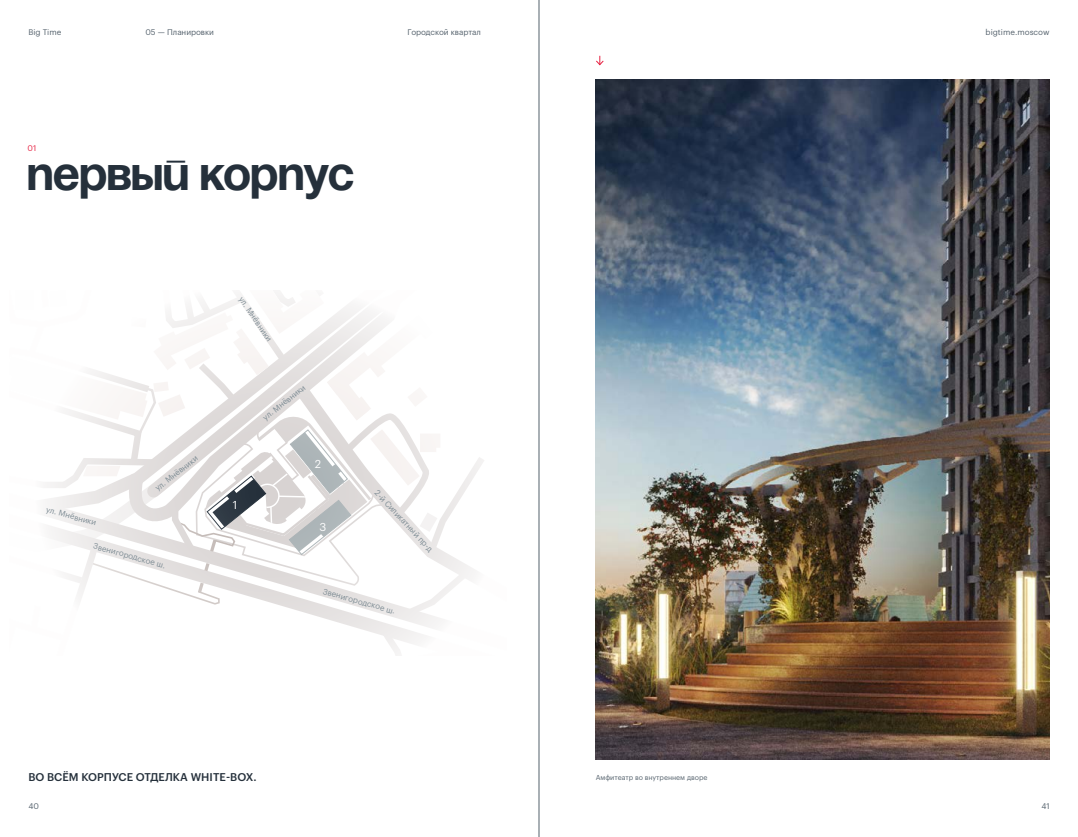
<style>
.page{position:relative;width:1078px;height:837px;background:#fff}
.page>*{position:absolute;margin:0;border:0;box-sizing:border-box;transform-origin:0 0}
.t1{font:700 48px "Soyuz Grotesk";color:#25303b}
.t2{font:11.2px "Graphik LCG";color:#fff}
.t3{font:500 11px "Graphik LCG";letter-spacing:.005em;color:#25303b}
.t4{font:8px "Graphik LCG";color:#7f8d95}
.t5{font:8px "Graphik LCG";color:#54616c}
.t6{font:8px "Graphik LCG";color:#e62243}
.t7{font:7px "Graphik LCG";color:#54616c}
</style>
<div class="page">
<hr style="left:538px;top:0;width:1px;height:836px;background:#54616c">
<svg style="left:46px;top:292px;width:438px;height:363px"></svg>
<svg style="left:596px;top:56px;width:8px;height:10px"></svg>
<img style="left:595px;top:79px;width:454px;height:680px">
<p class="t5" style="left:28px;top:26px;width:35px">Big Time</p>
<p class="t5" style="left:145px;top:26px;width:70px">05 — Планировки</p>
<p class="t5" style="left:407px;top:26px;width:75px">Городской квартал</p>
<p class="t5" style="left:985px;top:26px;width:65px">bigtime.moscow</p>
<p class="t6" style="left:28px;top:141px;width:10px">01</p>
<h1 class="t1" style="left:28px;top:149px;width:328px">первый корпус</h1>
<p class="t4" style="left:246px;top:294px;width:53px;rotate:56deg">ул. Мнёвники</p>
<p class="t4" style="left:48px;top:503px;width:53px;rotate:16deg">ул. Мнёвники</p>
<p class="t4" style="left:152px;top:484px;width:53px;rotate:-38deg">ул. Мнёвники</p>
<p class="t4" style="left:95px;top:539px;width:76px;rotate:16deg">Звенигородское ш.</p>
<h2 class="t2" style="left:233px;top:496px;width:6px">1</h2>
<p class="t4" style="left:260px;top:413px;width:53px;rotate:-38deg">ул. Мнёвники</p>
<h2 class="t2" style="left:315px;top:455px;width:8px">2</h2>
<h2 class="t2" style="left:319px;top:518px;width:8px">3</h2>
<p class="t4" style="left:381px;top:487px;width:82px;rotate:47deg">2-й Силикатный пр-д</p>
<p class="t4" style="left:325px;top:584px;width:76px;rotate:16deg">Звенигородское ш.</p>
<h3 class="t3" style="left:28px;top:768px;width:230px">ВО ВСЁМ КОРПУСЕ ОТДЕЛКА WHITE-BOX.</h3>
<p class="t7" style="left:595px;top:771px;width:113px">Амфитеатр во внутреннем дворе</p>
<p class="t5" style="left:28px;top:799px;width:12px">40</p>
<p class="t5" style="left:1041px;top:799px;width:10px">41</p>
</div>
